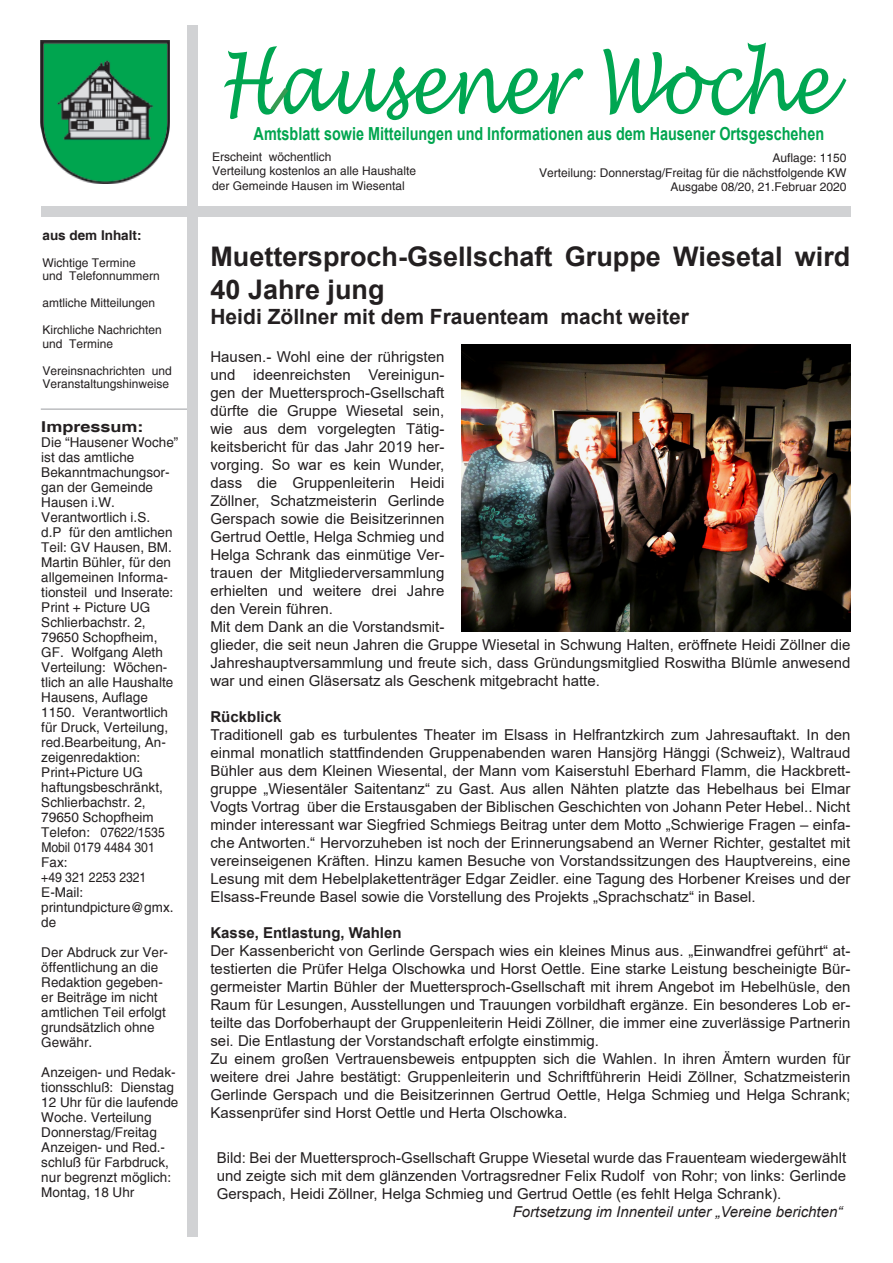
<style>
.page{position:relative;width:893px;height:1263px;background:#fff}
.page>*{position:absolute;margin:0;border:0;box-sizing:border-box;transform-origin:0 0}
.t1{font:italic 82.5px "Lucida Handwriting";color:#00a651;scale:.8 1}
.t2{font:700 27px/32.4px "Arial";color:#231f20}
.t3{font:700 21px "Arial";color:#231f20}
.t4{font:700 18px "Arial";color:#00a54f;scale:.8 1}
.t5{font:15px/18px "Arial";color:#231f20}
.t6{font:italic 15px "Arial";color:#231f20}
.t7{font:700 15px "Arial";color:#231f20}
.t8{font:700 15px "Helvetica";color:#231f20;scale:1.2 1}
.t9{font:13.5px/15px "Helvetica";color:#231f20}
.t10{font:700 13.5px "Helvetica";color:#231f20}
.t11{font:12px/14.4px "Helvetica";color:#231f20}
</style>
<div class="page">
<img style="left:41px;top:41px;width:128px;height:142px">
<hr style="left:41px;top:408px;width:146px;height:2px;background:#bcbdc0">
<div style="left:41px;top:206px;width:809px;height:11px;background:#d1d2d4"></div>
<div style="left:187px;top:26px;width:11px;height:1211px;background:#d1d2d4"></div>
<svg style="left:638px;top:76px;width:39px;height:37px"></svg>
<svg style="left:270px;top:88px;width:19px;height:23px"></svg>
<img style="left:461px;top:344px;width:389px;height:287px">
<p class="t10" style="left:43px;top:227px;width:101px">aus dem Inhalt:</p>
<p class="t11" style="left:43px;top:256px;width:119px;line-height:13.5px">Wichtige Termine<br>und Telefonnummern</p>
<p class="t11" style="left:43px;top:296px;width:114px">amtliche Mitteilungen</p>
<p class="t11" style="left:43px;top:324px;width:121px;line-height:13.5px">Kirchliche Nachrichten und Termine</p>
<p class="t11" style="left:43px;top:364px;width:131px;line-height:13.5px">Vereinsnachrichten und<br>Veranstaltungshinweise</p>
<p class="t8" style="left:41px;top:418px;width:87px">Impressum:</p>
<p class="t9" style="left:41px;top:436px;width:139px">Die “Hausener Woche” ist das amtliche<br>Bekanntmachungsor&shy;gan der Gemeinde<br>Hausen i.W.<br>Verantwortlich i.S.<br>d.P für den amtlichen<br>Teil: GV Hausen, BM.<br>Martin Bühler, für den allgemeinen Informa&shy;tionsteil und Inserate:<br>Print + Picture UG<br>Schlierbachstr. 2,<br>79650 Schopfheim,<br>GF. Wolfgang Aleth<br>Verteilung: Wöchen&shy;tlich an alle Haushalte<br>Hausens, Auflage<br>1150. Verantwortlich für Druck, Verteilung, red.Bearbeitung, An&shy;zeigenredaktion:<br>Print+Picture UG haftungsbeschränkt,<br>Schlierbachstr. 2,<br>79650 Schopfheim<br>Telefon: 07622/1535<br>Mobil 0179 4484 301<br>Fax:<br>+49 321 2253 2321<br>E-Mail: printundpicture@gmx. de</p>
<p class="t9" style="left:41px;top:946px;width:128px">Der Abdruck zur Ver&shy;öffentlichung an die<br>Redaktion gegeben&shy;er Beiträge im nicht amtlichen Teil erfolgt grundsätzlich ohne<br>Gewähr.</p>
<p class="t9" style="left:41px;top:1066px;width:139px">Anzeigen- und Redak&shy;tionsschluß: Dienstag<br>12 Uhr für die laufende<br>Woche. Verteilung<br>Donnerstag/Freitag<br>Anzeigen- und Red.- schluß für Farbdruck, nur begrenzt möglich:<br>Montag, 18 Uhr</p>
<h1 class="t1" style="left:219px;top:34px;width:764px">Hausener Woche</h1>
<p class="t11" style="left:212px;top:150px;width:206px">Erscheint wöchentlich<br>Verteilung kostenlos an alle Haushalte der Gemeinde Hausen im Wiesental</p>
<p class="t4" style="left:254px;top:121px;width:715px">Amtsblatt sowie Mitteilungen und Informationen aus dem Hausener Ortsgeschehen</p>
<p class="t11" style="left:539px;top:151px;width:309px;text-align:right">Auflage: 1150<br>Verteilung: Donnerstag/Freitag für die nächstfolgende KW<br>Ausgabe 08/20, 21.Februar 2020</p>
<h2 class="t2" style="left:210px;top:241px;width:641px">Muettersproch-Gsellschaft Gruppe Wiesetal wird<br>40 Jahre jung</h2>
<h3 class="t3" style="left:210px;top:302px;width:480px">Heidi Zöllner mit dem Frauenteam macht weiter</h3>
<p class="t5" style="left:210px;top:347px;width:641px">Hausen.- Wohl eine der rührigsten<br>und ideenreichsten Vereinigun-<br>gen der Muettersproch-Gsellschaft<br>dürfte die Gruppe Wiesetal sein,<br>wie aus dem vorgelegten Tätig-<br>keitsbericht für das Jahr 2019 her-<br>vorging. So war es kein Wunder,<br>dass die Gruppenleiterin Heidi<br>Zöllner, Schatzmeisterin Gerlinde<br>Gerspach sowie die Beisitzerinnen<br>Gertrud Oettle, Helga Schmieg und<br>Helga Schrank das einmütige Ver-<br>trauen der Mitgliederversammlung<br>erhielten und weitere drei Jahre<br>den Verein führen.<br>Mit dem Dank an die Vorstandsmit-<br>glieder, die seit neun Jahren die Gruppe Wiesetal in Schwung Halten, eröffnete Heidi Zöllner die Jahreshauptversammlung und freute sich, dass Gründungsmitglied Roswitha Blümle anwesend war und einen Gläsersatz als Geschenk mitgebracht hatte.</p>
<p class="t7" style="left:210px;top:706px;width:72px">Rückblick</p>
<p class="t5" style="left:210px;top:725px;width:641px;text-align:justify">Traditionell gab es turbulentes Theater im Elsass in Helfrantzkirch zum Jahresauftakt. In den einmal monatlich stattfindenden Gruppenabenden waren Hansjörg Hänggi (Schweiz), Waltraud Bühler aus dem Kleinen Wiesental, der Mann vom Kaiserstuhl Eberhard Flamm, die Hackbrett&shy;gruppe „Wiesentäler Saitentanz“ zu Gast. Aus allen Nähten platzte das Hebelhaus bei Elmar Vogts Vortrag über die Erstausgaben der Biblischen Geschichten von Johann Peter Hebel.. Nicht minder interessant war Siegfried Schmiegs Beitrag unter dem Motto „Schwierige Fragen – einfa&shy;che Antworten.“ Hervorzuheben ist noch der Erinnerungsabend an Werner Richter, gestaltet mit vereinseigenen Kräften. Hinzu kamen Besuche von Vorstandssitzungen des Hauptvereins, eine Lesung mit dem Hebelplakettenträger Edgar Zeidler. eine Tagung des Horbener Kreises und der Elsass-Freunde Basel sowie die Vorstellung des Projekts „Sprachschatz“ in Basel.</p>
<p class="t7" style="left:210px;top:922px;width:193px">Kasse, Entlastung, Wahlen</p>
<p class="t5" style="left:210px;top:941px;width:641px">Der Kassenbericht von Gerlinde Gerspach wies ein kleines Minus aus. „Einwandfrei geführt“ at&shy;testierten die Prüfer Helga Olschowka und Horst Oettle. Eine starke Leistung bescheinigte Bür&shy;germeister Martin Bühler der Muettersproch-Gsellschaft mit ihrem Angebot im Hebelhüsle, den Raum für Lesungen, Ausstellungen und Trauungen vorbildhaft ergänze. Ein besonderes Lob er&shy;teilte das Dorfoberhaupt der Gruppenleiterin Heidi Zöllner, die immer eine zuverlässige Partnerin sei. Die Entlastung der Vorstandschaft erfolgte einstimmig.<br>Zu einem großen Vertrauensbeweis entpuppten sich die Wahlen. In ihren Ämtern wurden für weitere drei Jahre bestätigt: Gruppenleiterin und Schriftführerin Heidi Zöllner, Schatzmeisterin Gerlinde Gerspach und die Beisitzerinnen Gertrud Oettle, Helga Schmieg und Helga Schrank; Kassenprüfer sind Horst Oettle und Herta Olschowka.</p>
<p class="t5" style="left:217px;top:1149px;width:631px;text-align:justify">Bild: Bei der Muettersproch-Gsellschaft Gruppe Wiesetal wurde das Frauenteam wiedergewählt und zeigte sich mit dem glänzenden Vortragsredner Felix Rudolf von Rohr; von links: Gerlinde Gerspach, Heidi Zöllner, Helga Schmieg und Gertrud Oettle (es fehlt Helga Schrank).</p>
<p class="t6" style="left:513px;top:1202px;width:331px">Fortsetzung im Innenteil unter „Vereine berichten“</p>
</div>
